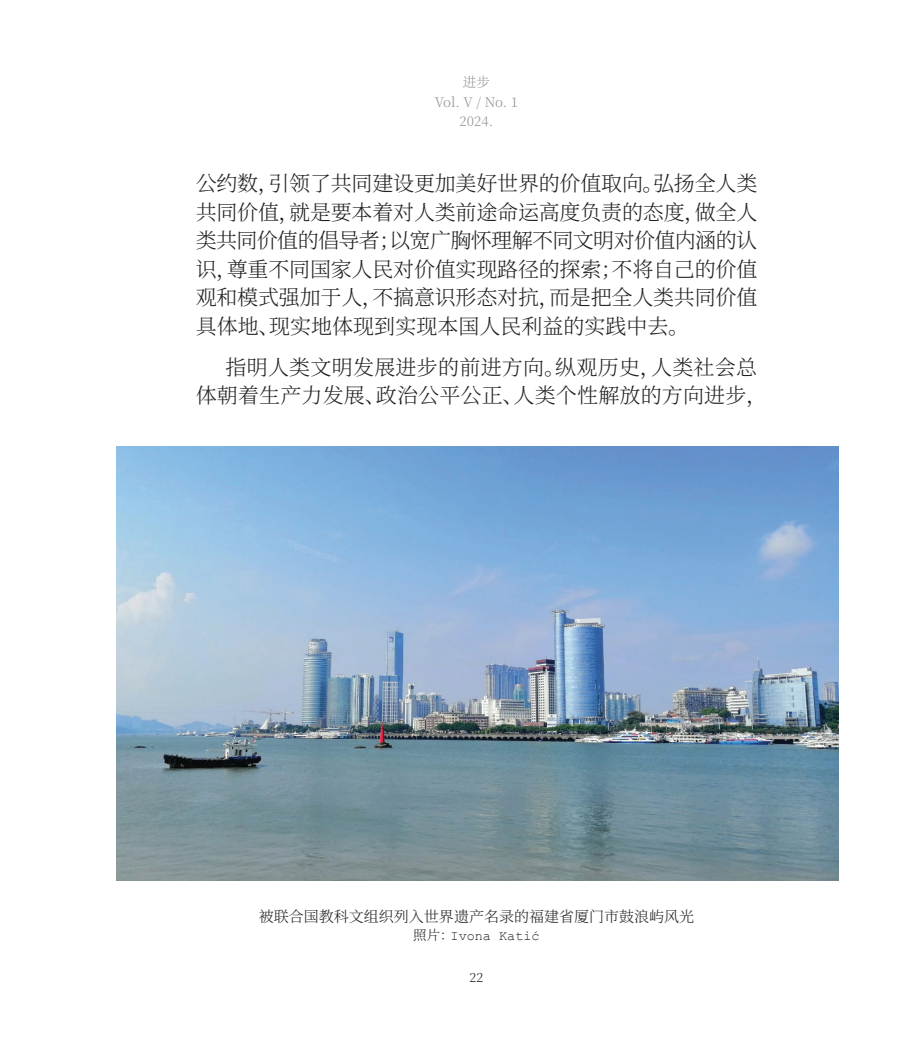
<style>
.page{position:relative;width:919px;height:1046px;background:#fff}
.page>*{position:absolute;margin:0;border:0;box-sizing:border-box;transform-origin:0 0}
.t1{font:300 21px/28.5px "Source Han Serif HC";letter-spacing:.01em;color:#231f20;text-align:justify}
.t2{font:300 15px "Source Han Serif HC";color:#231f20}
.t3{font:300 13.5px/19.5px "Source Han Serif HC";color:#939598;text-align:center}
.t4{font:13.5px "Courier New";color:#231f20}
.t5{font:300 12.75px "Source Han Serif HC";color:#231f20}
.s1{font-family:"Source Han Serif HC";font-weight:300}
</style>
<div class="page">
<img style="left:116px;top:446px;width:722px;height:434px">
<p class="t3" style="left:435px;top:73px;width:85px">进步<br>Vol. V / No. 1<br>2024.</p>
<p class="t1" style="left:196px;top:170px;width:563px">公约数，引领了共同建设更加美好世界的价值取向。弘扬全人类共同价值，就是要本着对人类前途命运高度负责的态度，做全人类共同价值的倡导者；以宽广胸怀理解不同文明对价值内涵的认识，尊重不同国家人民对价值实现路径的探索；不将自己的价值观和模式强加于人，不搞意识形态对抗，而是把全人类共同价值具体地、现实地体现到实现本国人民利益的实践中去。</p>
<p class="t1" style="left:196px;top:353px;width:573px;text-indent:30px">指明人类文明发展进步的前进方向。纵观历史，人类社会总体朝着生产力发展、政治公平公正、人类个性解放的方向进步，</p>
<p class="t2" style="left:259px;top:908px;width:436px">被联合国教科文组织列入世界遗产名录的福建省厦门市鼓浪屿风光</p>
<p class="t4" style="left:413px;top:927px;width:128px"><span class="s1">照片：</span>Ivona Katić</p>
<p class="t5" style="left:469px;top:970px;width:15px">22</p>
</div>
